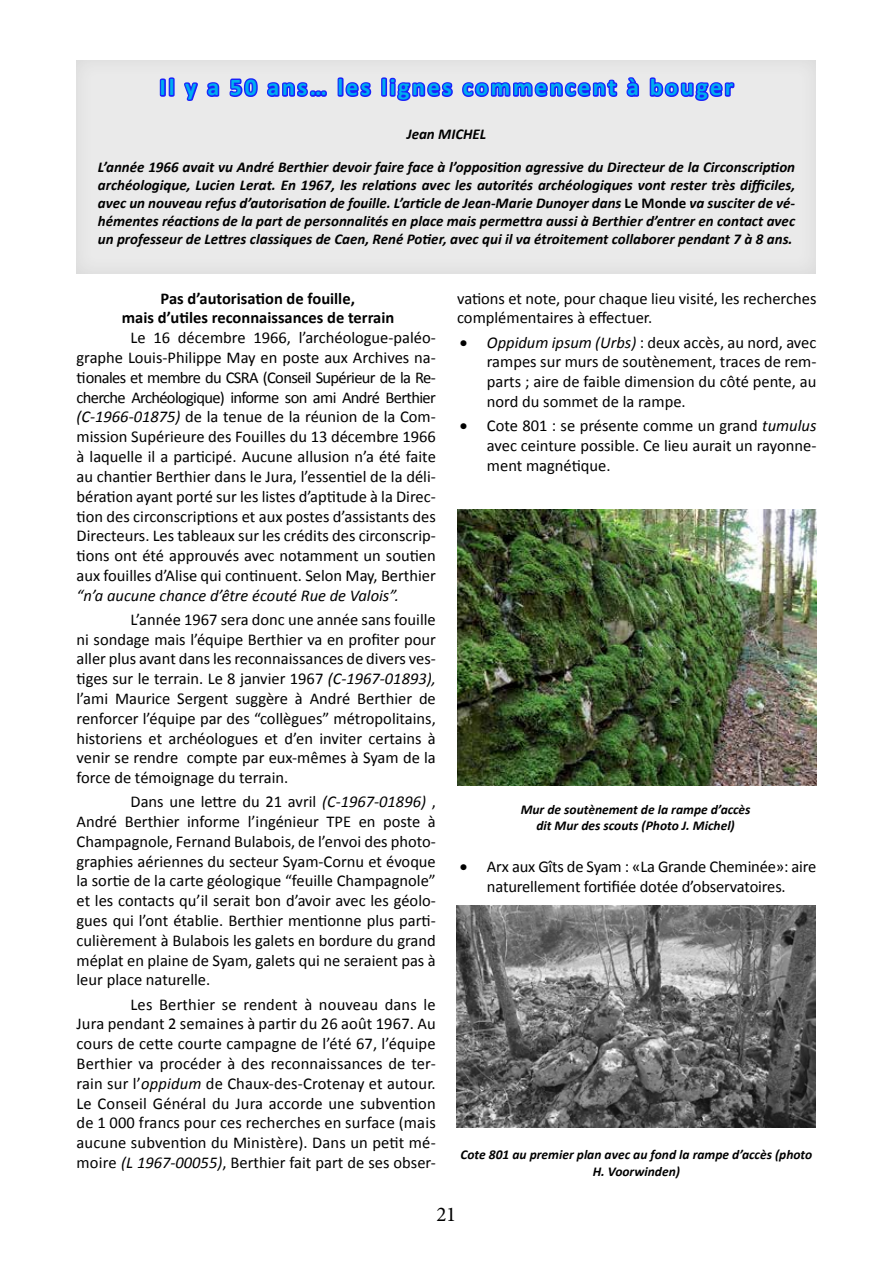
<style>
.page{position:relative;width:893px;height:1263px;background:#fff}
.page>*{position:absolute;margin:0;border:0;box-sizing:border-box;transform-origin:0 0}
.t1{font:700 24px "Calibri";letter-spacing:.11em;color:#00aeef}
.t2{font:21px "Minion Pro";color:#000}
.t3{font:16.5px/19.8px "Calibri";color:#000;text-align:justify}
.t4{font:700 16.5px/19.8px "Calibri";color:#000;text-align:center}
.t5{font:italic 16.5px "Calibri";color:#000}
.t6{font:italic 700 15px/18px "Calibri";color:#000;text-align:justify}
.t7{font:italic 700 13.5px/16.2px "Calibri";color:#000;text-align:center}
.s1{font-style:normal}
.s2{font-style:italic}
</style>
<div class="page">
<div style="left:71px;top:54px;width:746px;height:221px;background:#eaeaea"></div>
<svg style="left:159px;top:77px;width:576px;height:24px"></svg>
<img style="left:457px;top:509px;width:359px;height:277px">
<img style="left:456px;top:906px;width:360px;height:222px">
<h1 class="t1" style="left:160px;top:72px;width:575px">Il y a 50 ans… les lignes commencent à bouger</h1>
<p class="t6" style="left:407px;top:125px;width:81px">Jean MICHEL</p>
<p class="t6" style="left:98px;top:158px;width:699px">L’année 1966 avait vu André Berthier devoir faire face à l’opposition agressive du Directeur de la Circonscription archéologique, Lucien Lerat. En 1967, les relations avec les autorités archéologiques vont rester très difficiles, avec un nouveau refus d’autorisation de fouille. L’article de Jean-Marie Dunoyer dans <span class="s1">Le Monde</span> va susciter de vé&shy;hémentes réactions de la part de personnalités en place mais permettra aussi à Berthier d’entrer en contact avec un professeur de Lettres classiques de Caen, René Potier, avec qui il va étroitement collaborer pendant 7 à 8 ans.</p>
<p class="t4" style="left:122px;top:288px;width:274px">Pas d’autorisation de fouille,<br>mais d’utiles reconnaissances de terrain</p>
<p class="t3" style="left:77px;top:328px;width:361px;text-indent:54px">Le 16 décembre 1966, l’archéologue-paléo&shy;graphe Louis-Philippe May en poste aux Archives na&shy;tionales et membre du CSRA (Conseil Supérieur de la Re&shy;cherche Archéologique) informe son ami André Berthier <span class="s2">(C-1966-01875)</span> de la tenue de la réunion de la Com&shy;mission Supérieure des Fouilles du 13 décembre 1966 à laquelle il a participé. Aucune allusion n’a été faite au chantier Berthier dans le Jura, l’essentiel de la déli&shy;bération ayant porté sur les listes d’aptitude à la Direc&shy;tion des circonscriptions et aux postes d’assistants des Directeurs. Les tableaux sur les crédits des circonscrip&shy;tions ont été approuvés avec notamment un soutien aux fouilles d’Alise qui continuent. Selon May, Berthier</p>
<p class="t5" style="left:77px;top:585px;width:324px">“n’a aucune chance d’être écouté Rue de Valois”.</p>
<p class="t3" style="left:77px;top:609px;width:361px;text-indent:54px">L’année 1967 sera donc une année sans fouille ni sondage mais l’équipe Berthier va en profiter pour aller plus avant dans les reconnaissances de divers ves&shy;tiges sur le terrain. Le 8 janvier 1967 <span class="s2">(C-1967-01893), </span>l’ami Maurice Sergent suggère à André Berthier de renforcer l’équipe par des “collègues” métropolitains, historiens et archéologues et d’en inviter certains à venir se rendre compte par eux-mêmes à Syam de la force de témoignage du terrain.</p>
<p class="t3" style="left:77px;top:792px;width:361px;text-indent:54px">Dans une lettre du 21 avril <span class="s2">(C-1967-01896)</span> , André Berthier informe l’ingénieur TPE en poste à Champagnole, Fernand Bulabois, de l’envoi des photo&shy;graphies aériennes du secteur Syam-Cornu et évoque la sortie de la carte géologique “feuille Champagnole” et les contacts qu’il serait bon d’avoir avec les géolo&shy;gues qui l’ont établie. Berthier mentionne plus parti&shy;culièrement à Bulabois les galets en bordure du grand méplat en plaine de Syam, galets qui ne seraient pas à leur place naturelle.</p>
<p class="t3" style="left:77px;top:994px;width:361px;text-indent:54px">Les Berthier se rendent à nouveau dans le Jura pendant 2 semaines à partir du 26 août 1967. Au cours de cette courte campagne de l’été 67, l’équipe Berthier va procéder à des reconnaissances de ter&shy;rain sur l’<span class="s2">oppidum</span> de Chaux-des-Crotenay et autour.<br>Le Conseil Général du Jura accorde une subvention de 1 000 francs pour ces recherches en surface (mais aucune subvention du Ministère). Dans un petit mé&shy;moire <span class="s2">(L 1967-00055)</span>, Berthier fait part de ses obser-</p>
<p class="t3" style="left:457px;top:288px;width:361px">vations et note, pour chaque lieu visité, les recherches complémentaires à effectuer.</p>
<p class="t3" style="left:487px;top:332px;width:331px;text-indent:-27px">• <span class="s2">Oppidum ipsum (Urbs)</span> : deux accès, au nord, avec rampes sur murs de soutènement, traces de rem&shy;parts ; aire de faible dimension du côté pente, au nord du sommet de la rampe.</p>
<p class="t3" style="left:487px;top:415px;width:331px;text-indent:-27px">• Cote 801 : se présente comme un grand <span class="s2">tumulus </span>avec ceinture possible. Ce lieu aurait un rayonne&shy;ment magnétique.</p>
<p class="t7" style="left:521px;top:801px;width:231px">Mur de soutènement de la rampe d’accès dit Mur des scouts (Photo J. Michel)</p>
<p class="t3" style="left:460px;top:856px;width:358px;text-align:center">• Arx aux Gîts de Syam : «La Grande Cheminée»: aire naturellement fortifiée dotée d’observatoires.</p>
<p class="t7" style="left:460px;top:1147px;width:353px">Cote 801 au premier plan avec au fond la rampe d’accès (photo<br>H. Voorwinden)</p>
<p class="t2" style="left:437px;top:1200px;width:21px">21</p>
</div>
